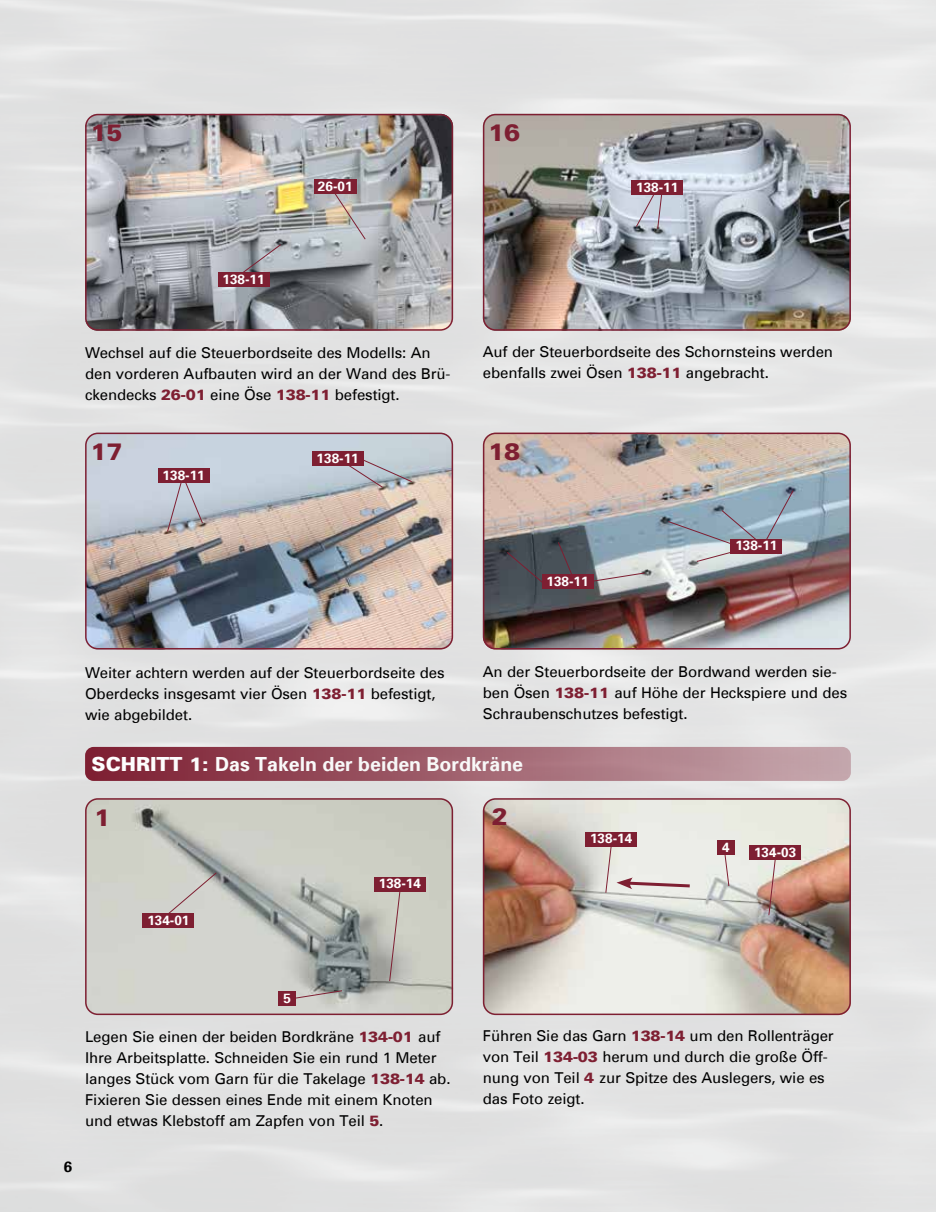
<style>
.page{position:relative;width:936px;height:1212px;background:#fff}
.page>*{position:absolute;margin:0;border:0;box-sizing:border-box;transform-origin:0 0}
.t1{font:900 24px "Univers";color:#7e1f32}
.t2{font:700 19.5px "Univers";color:#fff}
.t3{font:15px/21px "Univers";letter-spacing:-.01em;color:#000}
.t4{font:700 15px "Univers";color:#000}
.t5{font:700 13.5px "Univers";color:#fff}
.s1{font-weight:900;color:#7e1f32}
.s2{font-weight:900}
</style>
<div class="page">
<img style="left:0;top:0;width:935px;height:1212px">
<img style="left:483px;top:114px;width:367px;height:217px">
<div style="left:483px;top:114px;width:367px;height:217px;border:2px solid #7e1f32;border-radius:12px"></div>
<img style="left:85px;top:114px;width:368px;height:217px">
<div style="left:85px;top:114px;width:368px;height:217px;border:2px solid #7e1f32;border-radius:12px"></div>
<img style="left:483px;top:433px;width:367px;height:216px">
<div style="left:483px;top:433px;width:367px;height:216px;border:2px solid #7e1f32;border-radius:12px"></div>
<img style="left:85px;top:433px;width:368px;height:216px">
<div style="left:85px;top:433px;width:368px;height:216px;border:2px solid #7e1f32;border-radius:12px"></div>
<div style="left:85px;top:747px;width:765px;height:34px;background:linear-gradient(to right,#7d1d31,#c6a9af);border-radius:9px"></div>
<img style="left:483px;top:798px;width:367px;height:217px">
<div style="left:483px;top:798px;width:367px;height:217px;border:2px solid #7e1f32;border-radius:12px"></div>
<img style="left:85px;top:798px;width:368px;height:217px">
<div style="left:85px;top:798px;width:368px;height:217px;border:2px solid #7e1f32;border-radius:12px"></div>
<svg style="left:167px;top:872px;width:50px;height:43px;background:#cdcbc6"></svg>
<div style="left:143px;top:913px;width:51px;height:15px;background:#7e1f32"></div>
<svg style="left:240px;top:244px;width:42px;height:31px"></svg>
<div style="left:218px;top:272px;width:51px;height:15px;background:#7e1f32"></div>
<svg style="left:329px;top:186px;width:37px;height:54px;background:#bebab7"></svg>
<div style="left:314px;top:179px;width:42px;height:15px;background:#7e1f32"></div>
<div style="left:631px;top:180px;width:51px;height:15px;background:#7e1f32"></div>
<svg style="left:635px;top:195px;width:27px;height:35px"></svg>
<div style="left:312px;top:451px;width:51px;height:15px;background:#7e1f32"></div>
<svg style="left:343px;top:457px;width:69px;height:31px;background:#aeacb5"></svg>
<svg style="left:167px;top:483px;width:36px;height:49px;background:#b5b8c2"></svg>
<div style="left:158px;top:468px;width:51px;height:15px;background:#7e1f32"></div>
<div style="left:542px;top:574px;width:51px;height:15px;background:#7e1f32"></div>
<svg style="left:667px;top:490px;width:127px;height:72px;background:#9fb0bc"></svg>
<div style="left:730px;top:539px;width:52px;height:15px;background:#7e1f32"></div>
<svg style="left:557px;top:541px;width:88px;height:46px;background:#8f8b94"></svg>
<svg style="left:506px;top:551px;width:38px;height:33px"></svg>
<svg style="left:389px;top:891px;width:12px;height:91px"></svg>
<div style="left:374px;top:877px;width:51px;height:14px;background:#7e1f32"></div>
<svg style="left:294px;top:990px;width:49px;height:9px"></svg>
<div style="left:279px;top:991px;width:17px;height:15px;background:#7e1f32"></div>
<div style="left:585px;top:831px;width:51px;height:15px;background:#7e1f32"></div>
<svg style="left:768px;top:860px;width:8px;height:56px"></svg>
<div style="left:749px;top:845px;width:51px;height:15px;background:#7e1f32"></div>
<svg style="left:723px;top:855px;width:6px;height:32px"></svg>
<div style="left:717px;top:840px;width:17px;height:15px;background:#7e1f32"></div>
<svg style="left:605px;top:841px;width:87px;height:52px;background:#dfd6d3"></svg>
<h1 class="t1" style="left:90px;top:122px;width:34px">15</h1>
<h1 class="t1" style="left:488px;top:122px;width:34px">16</h1>
<p class="t5" style="left:318px;top:180px;width:36px">26-01</p>
<p class="t5" style="left:636px;top:181px;width:44px">138-11</p>
<p class="t5" style="left:222px;top:273px;width:44px">138-11</p>
<p class="t3" style="left:85px;top:343px;width:367px">Wechsel auf die Steuerbordseite des Modells: An den vorderen Aufbauten wird an der Wand des Brü&shy;ckendecks <span class="s1">26-01</span> eine Öse <span class="s1">138-11</span> befestigt.</p>
<p class="t3" style="left:483px;top:343px;width:351px">Auf der Steuerbordseite des Schornsteins werden ebenfalls zwei Ösen <span class="s1">138-11</span> angebracht.</p>
<h1 class="t1" style="left:90px;top:441px;width:34px">17</h1>
<h1 class="t1" style="left:488px;top:441px;width:34px">18</h1>
<p class="t5" style="left:316px;top:452px;width:44px">138-11</p>
<p class="t5" style="left:163px;top:470px;width:44px">138-11</p>
<p class="t5" style="left:546px;top:575px;width:44px">138-11</p>
<p class="t5" style="left:735px;top:540px;width:44px">138-11</p>
<p class="t3" style="left:85px;top:663px;width:361px">Weiter achtern werden auf der Steuerbordseite des<br>Oberdecks insgesamt vier Ösen <span class="s1">138-11</span> befestigt, wie abgebildet.</p>
<p class="t3" style="left:483px;top:663px;width:366px">An der Steuerbordseite der Bordwand werden sie&shy;ben Ösen <span class="s1">138-11</span> auf Höhe der Heckspiere und des<br>Schraubenschutzes befestigt.</p>
<h2 class="t2" style="left:92px;top:756px;width:433px"><span class="s2">SCHRITT 1:</span> Das Takeln der beiden Bordkräne</h2>
<h1 class="t1" style="left:94px;top:806px;width:18px">1</h1>
<h1 class="t1" style="left:492px;top:806px;width:18px">2</h1>
<p class="t5" style="left:147px;top:914px;width:44px">134-01</p>
<p class="t5" style="left:379px;top:878px;width:44px">138-14</p>
<p class="t5" style="left:590px;top:833px;width:44px">138-14</p>
<p class="t5" style="left:722px;top:842px;width:9px">4</p>
<p class="t5" style="left:754px;top:847px;width:44px">134-03</p>
<p class="t4" style="left:64px;top:1160px;width:10px">6</p>
<p class="t5" style="left:283px;top:992px;width:9px">5</p>
<p class="t3" style="left:85px;top:1027px;width:367px">Legen Sie einen der beiden Bordkräne <span class="s1">134-01</span> auf Ihre Arbeitsplatte. Schneiden Sie ein rund 1 Meter langes Stück vom Garn für die Takelage <span class="s1">138-14</span> ab.<br>Fixieren Sie dessen eines Ende mit einem Knoten und etwas Klebstoff am Zapfen von Teil <span class="s1">5</span>.</p>
<p class="t3" style="left:483px;top:1027px;width:352px">Führen Sie das Garn <span class="s1">138-14</span> um den Rollenträger von Teil <span class="s1">134-03</span> herum und durch die große Öff&shy;nung von Teil <span class="s1">4</span> zur Spitze des Auslegers, wie es das Foto zeigt.</p>
</div>
